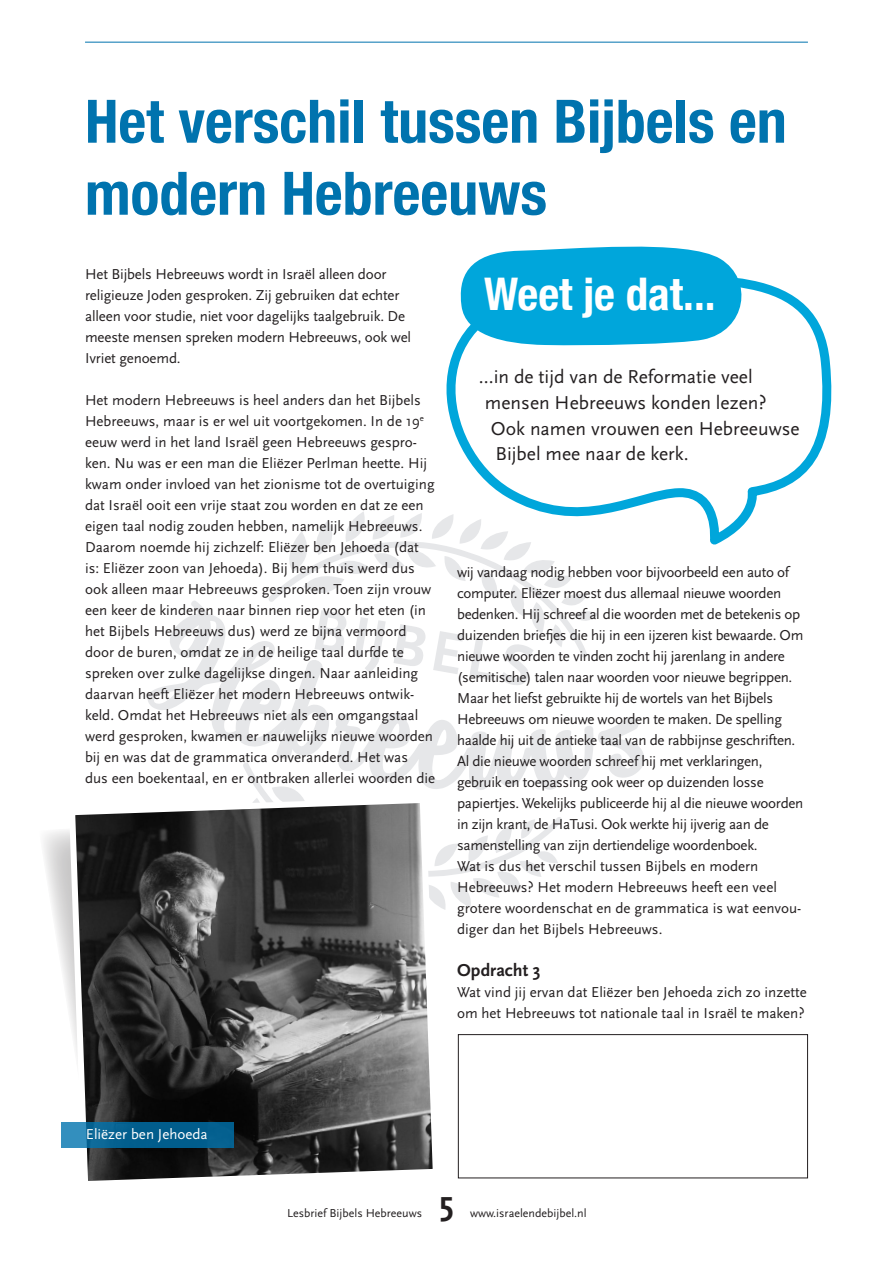
<style>
.page{position:relative;width:893px;height:1263px;background:#fff}
.page>*{position:absolute;margin:0;border:0;box-sizing:border-box;transform-origin:0 0}
.t1{font:700 condensed 60px/72px "Helvetica Neue";color:#0073ae}
.t2{font:700 condensed 45px "Helvetica Neue";color:#fff}
.t3{font:700 34.5px "Scala Sans OT";color:#231f20}
.Broodtekst{font:19.5px "Scala Sans OT";color:#231f20}
.Broodtekst-2{font:700 18px "Scala Sans OT";color:#231f20}
.Broodtekst-3{font:15px/21px "Scala Sans OT";color:#231f20}
.Broodtekst-4{font:15px/21px "Scala Sans OT";letter-spacing:-.02em;color:#231f20}
.Fotobijschrift{font:15px "Scala Sans OT";color:#fff}
.t4{font:12px "Scala Sans OT";color:#231f20}
</style>
<div class="page">
<svg style="left:44px;top:830px;width:22px;height:318px"></svg>
<svg style="left:147px;top:512px;width:497px;height:398px"></svg>
<svg style="left:408px;top:280px;width:424px;height:272px"></svg>
<svg style="left:458px;top:246px;width:296px;height:100px"></svg>
<hr style="left:85px;top:42px;width:723px;height:1px;background:#0073ae">
<svg style="left:66px;top:794px;width:376px;height:387px;background:#5c5c5c"></svg>
<div style="left:458px;top:1034px;width:350px;height:144px;border:1px solid #231f20"></div>
<svg style="left:62px;top:1122px;width:172px;height:25px;background:#0a6695"></svg>
<p class="t1" style="left:85px;top:81px;width:703px">Het verschil tussen Bijbels en modern Hebreeuws</p>
<p class="Broodtekst-3" style="left:85px;top:264px;width:328px">Het Bijbels Hebreeuws wordt in Israël alleen door religieuze Joden gesproken. Zij gebruiken dat echter alleen voor studie, niet voor dagelijks taalgebruik. De meeste mensen spreken modern Hebreeuws, ook wel Ivriet genoemd.</p>
<p class="Broodtekst-3" style="left:85px;top:390px;width:352px">Het modern Hebreeuws is heel anders dan het Bijbels Hebreeuws, maar is er wel uit voortgekomen. In de 19<sup>e </sup>eeuw werd in het land Israël geen Hebreeuws gespro&shy;ken. Nu was er een man die Eliëzer Perlman heette. Hij kwam onder invloed van het zionisme tot de overtuiging dat Israël ooit een vrije staat zou worden en dat ze een eigen taal nodig zouden hebben, namelijk Hebreeuws.<br>Daarom noemde hij zichzelf: Eliëzer ben Jehoeda (dat is: Eliëzer zoon van Jehoeda). Bij hem thuis werd dus ook alleen maar Hebreeuws gesproken. Toen zijn vrouw een keer de kinderen naar binnen riep voor het eten (in het Bijbels Hebreeuws dus) werd ze bijna vermoord door de buren, omdat ze in de heilige taal durfde te spreken over zulke dagelijkse dingen. Naar aanleiding daarvan heeft Eliëzer het modern Hebreeuws ontwik&shy;keld. Omdat het Hebreeuws niet als een omgangstaal werd gesproken, kwamen er nauwelijks nieuwe woorden bij en was dat de grammatica onveranderd. Het was<br>dus een boekentaal, en er ontbraken allerlei woorden die</p>
<p class="t2" style="left:484px;top:256px;width:233px">Weet je dat...</p>
<p class="Broodtekst" style="left:479px;top:367px;width:275px">...in de tijd van de Reformatie veel</p>
<p class="Broodtekst" style="left:485px;top:392px;width:283px">mensen Hebreeuws konden lezen?</p>
<p class="Broodtekst" style="left:491px;top:418px;width:310px">Ook namen vrouwen een Hebreeuwse</p>
<p class="Broodtekst" style="left:495px;top:443px;width:195px">Bijbel mee naar de kerk.</p>
<p class="Broodtekst-4" style="left:457px;top:562px;width:348px">wij vandaag nodig hebben voor bijvoorbeeld een auto of computer. Eliëzer moest dus allemaal nieuwe woorden bedenken. Hij schreef al die woorden met de betekenis op duizenden briefjes die hij in een ijzeren kist bewaarde. Om nieuwe woorden te vinden zocht hij jarenlang in andere (semitische) talen naar woorden voor nieuwe begrippen.<br>Maar het liefst gebruikte hij de wortels van het Bijbels Hebreeuws om nieuwe woorden te maken. De spelling haalde hij uit de antieke taal van de rabbijnse geschriften.<br>Al die nieuwe woorden schreef hij met verklaringen, gebruik en toepassing ook weer op duizenden losse papiertjes. Wekelijks publiceerde hij al die nieuwe woorden in zijn krant, de HaTusi. Ook werkte hij ijverig aan de samenstelling van zijn dertiendelige woordenboek.</p>
<p class="Broodtekst-3" style="left:457px;top:856px;width:346px">Wat is dus het verschil tussen Bijbels en modern Hebreeuws? Het modern Hebreeuws heeft een veel grotere woordenschat en de grammatica is wat eenvou&shy;diger dan het Bijbels Hebreeuws.</p>
<p class="Broodtekst-2" style="left:457px;top:960px;width:85px">Opdracht 3</p>
<p class="Broodtekst-3" style="left:457px;top:982px;width:351px">Wat vind jij ervan dat Eliëzer ben Jehoeda zich zo inzette om het Hebreeuws tot nationale taal in Israël te maken?</p>
<p class="Fotobijschrift" style="left:86px;top:1126px;width:123px">Eliëzer ben Jehoeda</p>
<p class="t3" style="left:439px;top:1183px;width:16px">5</p>
<p class="t4" style="left:287px;top:1206px;width:136px">Lesbrief Bijbels Hebreeuws</p>
<p class="t4" style="left:470px;top:1206px;width:118px">www.israelendebijbel.nl</p>
</div>
